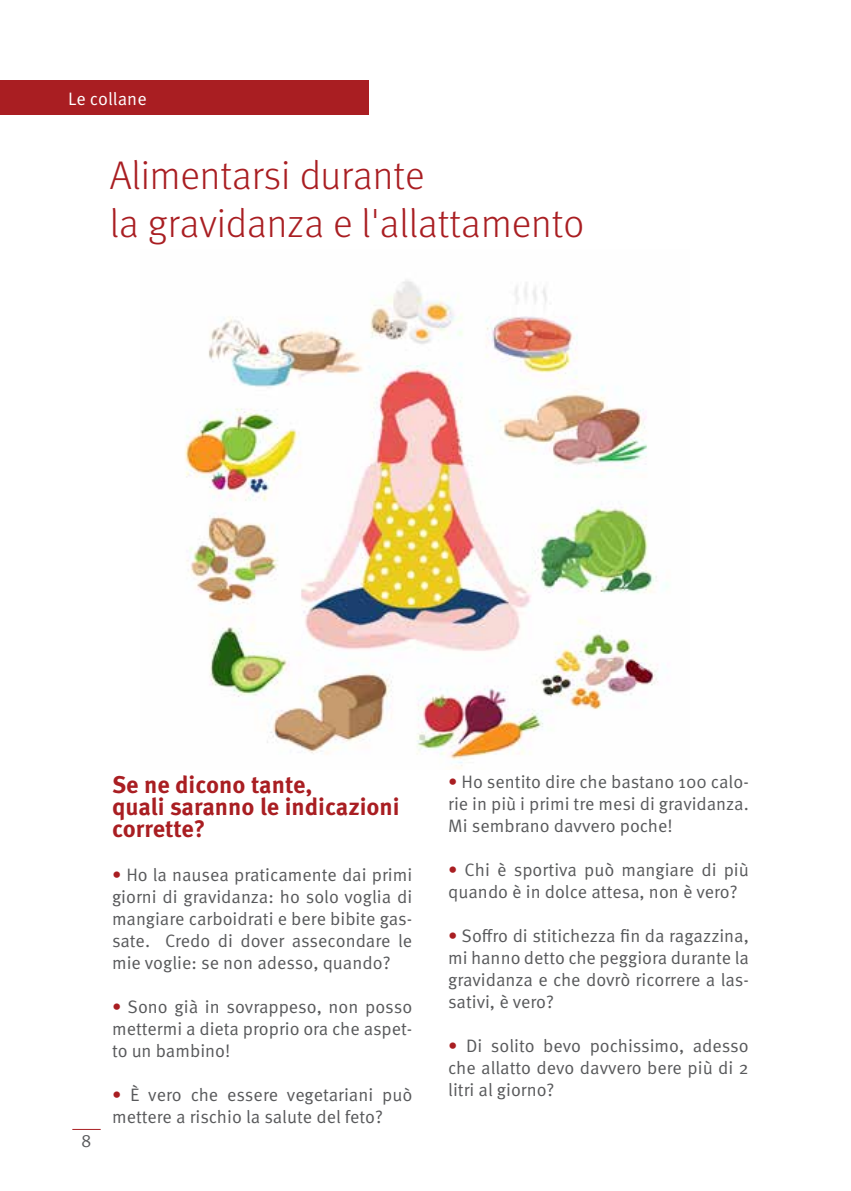
<style>
.page{position:relative;width:851px;height:1191px;background:#fff}
.page>*{position:absolute;margin:0;border:0;box-sizing:border-box;transform-origin:0 0}
.t1{font:300 40px/48px "FF Meta Pro";color:#a91e22}
.t2{font:700 24px/22px "Meta Pro";color:#a91e22}
.t3{font:18px/22px "Meta Pro";color:#58595b;text-align:justify}
.t4{font:18px "FF Meta Pro";color:#fff}
.t5{font:18px "FF Meta Pro";color:#58595b}
.s1{color:#a91e22}
</style>
<div class="page">
<svg style="left:72px;top:1129px;width:29px;height:1px"></svg>
<div style="left:0;top:81px;width:369px;height:34px;background:#a91e22"></div>
<img style="left:185px;top:280px;width:483px;height:489px">
<p class="t4" style="left:68px;top:85px;width:80px">Le collane</p>
<h1 class="t1" style="left:110px;top:149px;width:476px">Alimentarsi durante<br>la gravidanza e l'allattamento</h1>
<p class="t5" style="left:81px;top:1127px;width:12px">8</p>
<h2 class="t2" style="left:112px;top:774px;width:289px">Se ne dicono tante,<br>quali saranno le indicazioni corrette?</h2>
<p class="t3" style="left:112px;top:864px;width:302px"><span class="s1">•</span> Ho la nausea praticamente dai primi giorni di gravidanza: ho solo voglia di mangiare carboidrati e bere bibite gas&shy;sate. Credo di dover assecondare le mie voglie: se non adesso, quando?</p>
<p class="t3" style="left:112px;top:996px;width:302px"><span class="s1">•</span> Sono già in sovrappeso, non posso mettermi a dieta proprio ora che aspet&shy;to un bambino!</p>
<p class="t3" style="left:112px;top:1084px;width:301px"><span class="s1">•</span> È vero che essere vegetariani può mettere a rischio la salute del feto?</p>
<p class="t3" style="left:448px;top:771px;width:302px"><span class="s1">•</span> Ho sentito dire che bastano 100 calo&shy;rie in più i primi tre mesi di gravidanza.<br>Mi sembrano davvero poche!</p>
<p class="t3" style="left:448px;top:859px;width:302px"><span class="s1">•</span> Chi è sportiva può mangiare di più quando è in dolce attesa, non è vero?</p>
<p class="t3" style="left:448px;top:925px;width:302px"><span class="s1">•</span> Soffro di stitichezza fin da ragazzina, mi hanno detto che peggiora durante la gravidanza e che dovrò ricorrere a las&shy;sativi, è vero?</p>
<p class="t3" style="left:448px;top:1035px;width:302px"><span class="s1">•</span> Di solito bevo pochissimo, adesso che allatto devo davvero bere più di 2 litri al giorno?</p>
</div>
